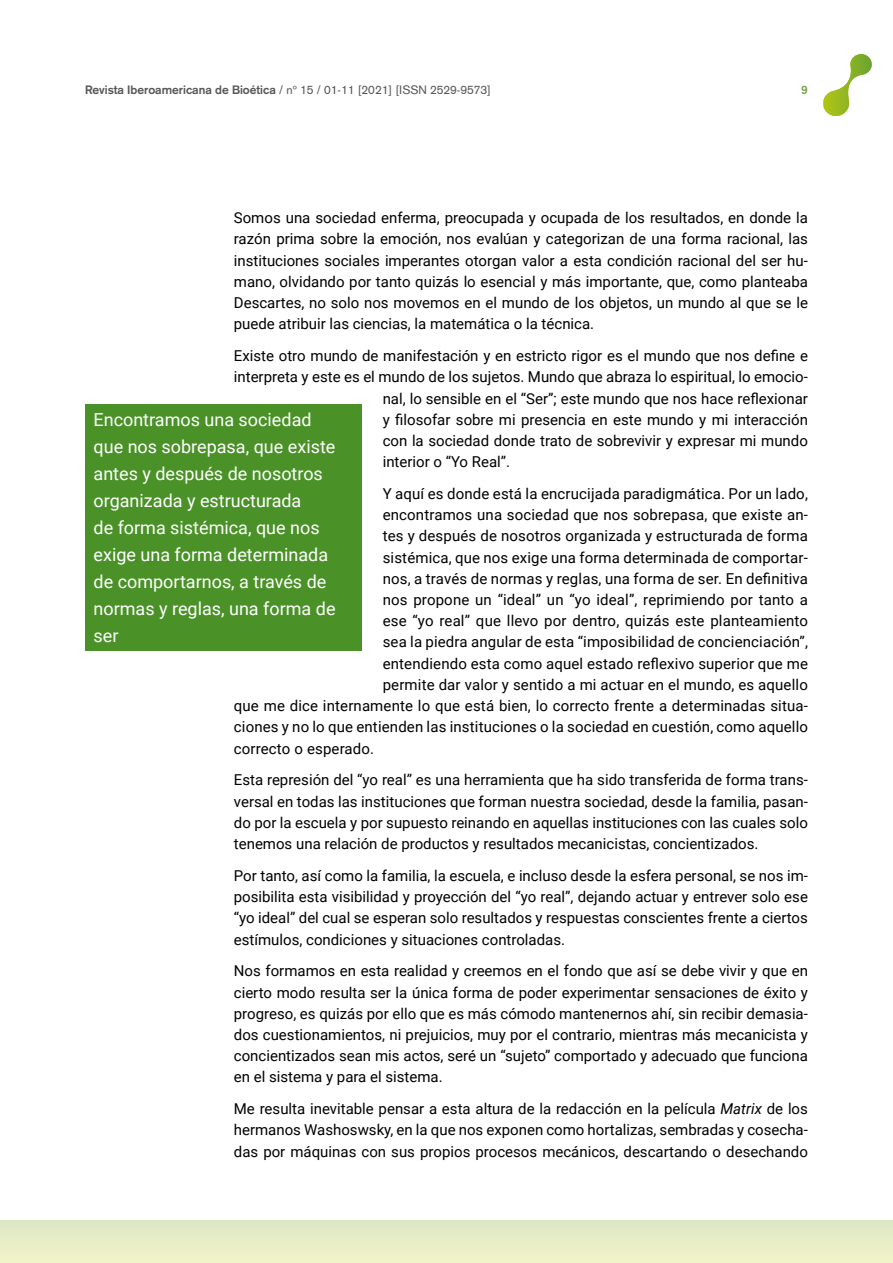
<style>
.page{position:relative;width:893px;height:1263px;background:#fff}
.page>*{position:absolute;margin:0;border:0;box-sizing:border-box;transform-origin:0 0}
.Texto_entresacado{font:18px/27px "Roboto";color:#fff}
.t1{font:15px/21.1px "Roboto";letter-spacing:.01em;color:#000;text-align:justify}
.t2{font:12px "Akzidenz Grotesk";color:#575756}
.t3{font:700 12px "Akzidenz Grotesk";color:#74a54c}
.s1{font-weight:700}
.s2{font-style:italic}
</style>
<div class="page">
<div style="left:0;top:1220px;width:893px;height:43px;background:#e7edc8"></div>
<svg style="left:823px;top:54px;width:49px;height:62px"></svg>
<div style="left:85px;top:404px;width:276px;height:247px;background:#4a9228"></div>
<p class="t2" style="left:85px;top:83px;width:407px"><span class="s1">Revista Iberoamericana de Bioética</span> / nº 15 / 01-11 [2021] [ISSN 2529-9573]</p>
<p class="t3" style="left:801px;top:83px;width:8px">9</p>
<p class="t1" style="left:234px;top:207px;width:576px">Somos una sociedad enferma, preocupada y ocupada de los resultados, en donde la razón prima sobre la emoción, nos evalúan y categorizan de una forma racional, las instituciones sociales imperantes otorgan valor a esta condición racional del ser hu&shy;mano, olvidando por tanto quizás lo esencial y más importante, que, como planteaba Descartes, no solo nos movemos en el mundo de los objetos, un mundo al que se le puede atribuir las ciencias, la matemática o la técnica.</p>
<p class="t1" style="left:234px;top:345px;width:576px">Existe otro mundo de manifestación y en estricto rigor es el mundo que nos define e</p>
<p class="t1" style="left:234px;top:366px;width:576px">interpreta y este es el mundo de los sujetos. Mundo que abraza lo espiritual, lo emocio-</p>
<p class="t1" style="left:383px;top:387px;width:427px">nal, lo sensible en el “Ser”; este mundo que nos hace reflexionar</p>
<p class="t1" style="left:383px;top:408px;width:427px">y filosofar sobre mi presencia en este mundo y mi interacción</p>
<p class="t1" style="left:383px;top:429px;width:427px">con la sociedad donde trato de sobrevivir y expresar mi mundo</p>
<p class="t1" style="left:383px;top:451px;width:129px">interior o “Yo Real”.</p>
<p class="t1" style="left:383px;top:482px;width:427px">Y aquí es donde está la encrucijada paradigmática. Por un lado,</p>
<p class="t1" style="left:383px;top:504px;width:427px">encontramos una sociedad que nos sobrepasa, que existe an-</p>
<p class="t1" style="left:383px;top:525px;width:427px">tes y después de nosotros organizada y estructurada de forma</p>
<p class="t1" style="left:383px;top:546px;width:427px">sistémica, que nos exige una forma determinada de comportar-</p>
<p class="t1" style="left:383px;top:567px;width:427px">nos, a través de normas y reglas, una forma de ser. En definitiva</p>
<p class="t1" style="left:383px;top:589px;width:427px">nos propone un “ideal” un “yo ideal”, reprimiendo por tanto a</p>
<p class="t1" style="left:383px;top:610px;width:427px">ese “yo real” que llevo por dentro, quizás este planteamiento</p>
<p class="t1" style="left:383px;top:631px;width:427px">sea la piedra angular de esta “imposibilidad de concienciación”,</p>
<p class="t1" style="left:383px;top:652px;width:427px">entendiendo esta como aquel estado reflexivo superior que me</p>
<p class="t1" style="left:383px;top:673px;width:427px">permite dar valor y sentido a mi actuar en el mundo, es aquello</p>
<p class="t1" style="left:234px;top:695px;width:576px">que me dice internamente lo que está bien, lo correcto frente a determinadas situa-</p>
<p class="t1" style="left:234px;top:716px;width:576px">ciones y no lo que entienden las instituciones o la sociedad en cuestión, como aquello</p>
<p class="t1" style="left:234px;top:737px;width:142px">correcto o esperado.</p>
<p class="t1" style="left:234px;top:769px;width:576px">Esta represión del “yo real” es una herramienta que ha sido transferida de forma trans&shy;versal en todas las instituciones que forman nuestra sociedad, desde la familia, pasan&shy;do por la escuela y por supuesto reinando en aquellas instituciones con las cuales solo tenemos una relación de productos y resultados mecanicistas, concientizados.</p>
<p class="t1" style="left:234px;top:864px;width:576px">Por tanto, así como la familia, la escuela, e incluso desde la esfera personal, se nos im&shy;posibilita esta visibilidad y proyección del “yo real”, dejando actuar y entrever solo ese “yo ideal” del cual se esperan solo resultados y respuestas conscientes frente a ciertos estímulos, condiciones y situaciones controladas.</p>
<p class="t1" style="left:234px;top:960px;width:576px">Nos formamos en esta realidad y creemos en el fondo que así se debe vivir y que en cierto modo resulta ser la única forma de poder experimentar sensaciones de éxito y progreso, es quizás por ello que es más cómodo mantenernos ahí, sin recibir demasia&shy;dos cuestionamientos, ni prejuicios, muy por el contrario, mientras más mecanicista y concientizados sean mis actos, seré un “sujeto” comportado y adecuado que funciona en el sistema y para el sistema.</p>
<p class="t1" style="left:234px;top:1098px;width:576px">Me resulta inevitable pensar a esta altura de la redacción en la película <span class="s2">Matrix</span> de los hermanos Washoswsky, en la que nos exponen como hortalizas, sembradas y cosecha&shy;das por máquinas con sus propios procesos mecánicos, descartando o desechando</p>
<p class="Texto_entresacado" style="left:94px;top:405px;width:243px">Encontramos una sociedad que nos sobrepasa, que existe antes y después de nosotros organizada y estructurada<br>de forma sistémica, que nos exige una forma determinada de comportarnos, a través de normas y reglas, una forma de ser</p>
</div>
